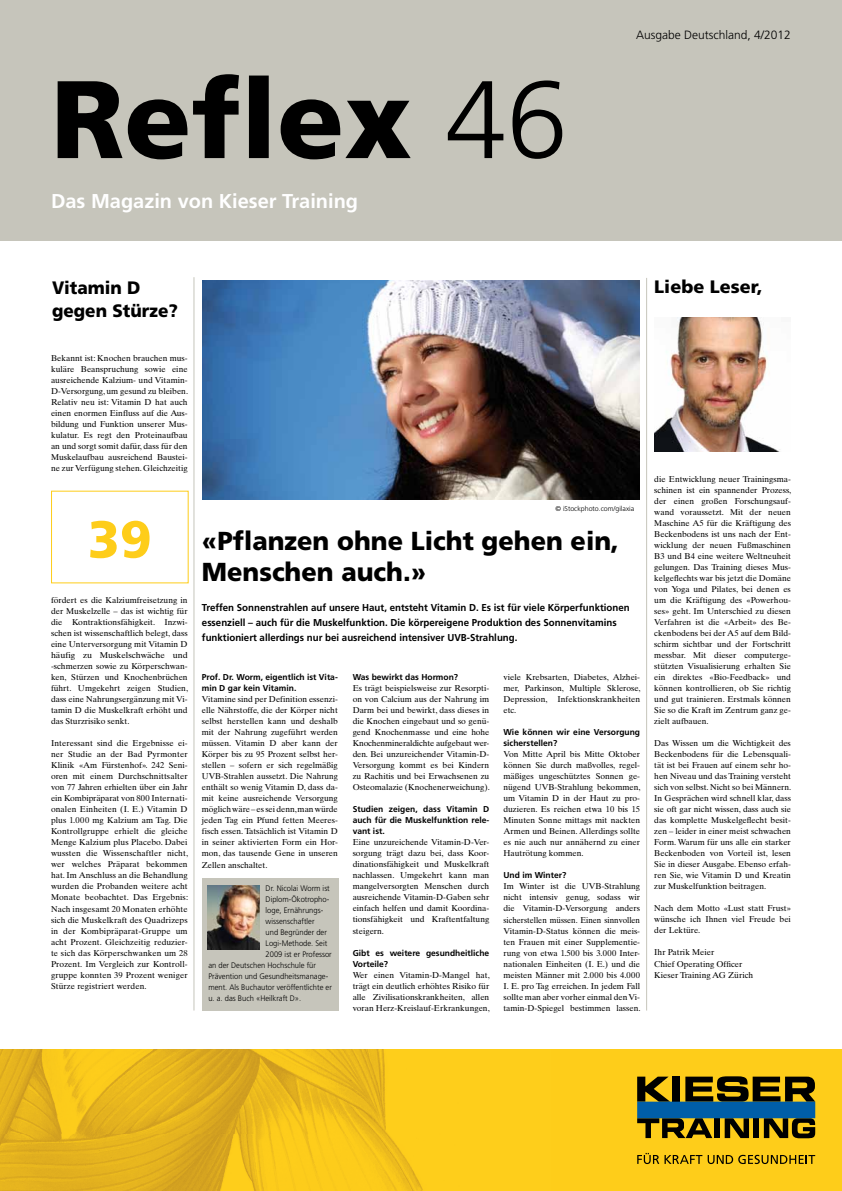
<style>
.page{position:relative;width:842px;height:1191px;background:#fff}
.page>*{position:absolute;margin:0;border:0;box-sizing:border-box;transform-origin:0 0}
.t1{font:900 110px "Frutiger LT";color:#000}
.t2{font:900 52px "Frutiger LT";color:#fecd1a}
.t3{font:900 26px/31px "Frutiger LT";color:#000}
.t4{font:700 20px "Frutiger LT";color:#fff}
.t5{font:900 18px/23.7px "Frutiger LT";color:#000;scale:.95 1}
.t6{font:900 18px "Frutiger LT";color:#000}
.t7{font:300 12px "Frutiger LT";color:#000}
.t8{font:700 10px/15px "Frutiger LT";color:#000}
.t9{font:8.5px/11px "Times Ten CE";color:#000;text-align:justify}
.t10{font:700 8.5px/11px "Frutiger LT";color:#000}
.t11{font:300 8px "Frutiger LT";color:#000;scale:.95 1}
.t12{font:300 7px "Frutiger LT";color:#000}
.s1{font-weight:300}
</style>
<div class="page">
<div style="left:0;top:0;width:842px;height:240px;background:#c6c5bb"></div>
<div style="left:0;top:1049px;width:842px;height:142px;background:#fecd1a"></div>
<img style="left:0;top:1049px;width:423px;height:142px">
<svg style="left:637px;top:1076px;width:32px;height:25px"></svg>
<div style="left:672px;top:1076px;width:7px;height:25px;background:#000"></div>
<svg style="left:685px;top:1076px;width:130px;height:25px"></svg>
<div style="left:714px;top:1118px;width:6px;height:20px;background:#000"></div>
<svg style="left:725px;top:1118px;width:24px;height:20px"></svg>
<div style="left:754px;top:1118px;width:5px;height:20px;background:#000"></div>
<svg style="left:637px;top:1118px;width:75px;height:20px"></svg>
<svg style="left:764px;top:1118px;width:51px;height:20px"></svg>
<div style="left:637px;top:1101px;width:178px;height:17px;background:#005ea8"></div>
<svg style="left:637px;top:1153px;width:65px;height:11px"></svg>
<svg style="left:708px;top:1154px;width:107px;height:10px"></svg>
<hr style="left:194px;top:277px;width:1px;height:733px;background:#c6c5bb">
<hr style="left:646px;top:278px;width:1px;height:732px;background:#c6c5bb">
<img style="left:202px;top:280px;width:438px;height:219px">
<img style="left:654px;top:317px;width:126px;height:134px">
<div style="left:202px;top:878px;width:136px;height:132px;background:#c6c5bb"></div>
<img style="left:207px;top:885px;width:53px;height:64px">
<h1 class="t1" style="left:51px;top:53px;width:518px">Reflex <span class="s1">46</span></h1>
<h3 class="t4" style="left:51px;top:189px;width:309px">Das Magazin von Kieser Training</h3>
<h3 class="t5" style="left:52px;top:275px;width:134px">Vitamin D gegen Stürze?</h3>
<p class="t9" style="left:51px;top:353px;width:139px">Bekannt ist: Knochen brauchen mus&shy;kuläre Beanspruchung sowie eine ausreichende Kalzium- und Vitamin-D-Versorgung, um gesund zu bleiben.<br>Relativ neu ist: Vitamin D hat auch einen enormen Einfluss auf die Aus&shy;bildung und Funktion unserer Mus&shy;kulatur. Es regt den Proteinaufbau an und sorgt somit dafür, dass für den Muskelaufbau ausreichend Baustei&shy;ne zur Verfügung stehen. Gleichzeitig</p>
<h3 class="t7" style="left:636px;top:29px;width:156px">Ausgabe Deutschland, 4/2012</h3>
<h3 class="t6" style="left:654px;top:276px;width:110px">Liebe Leser,</h3>
<h2 class="t2" style="left:88px;top:508px;width:65px">39</h2>
<p class="t9" style="left:51px;top:595px;width:139px">fördert es die Kalziumfreisetzung in der Muskelzelle – das ist wichtig für die Kontraktionsfähigkeit. Inzwi&shy;schen ist wissenschaftlich belegt, dass eine Unterversorgung mit Vitamin D häufig zu Muskelschwäche und -schmerzen sowie zu Körperschwan&shy;ken, Stürzen und Knochenbrüchen führt. Umgekehrt zeigen Studien, dass eine Nahrungsergänzung mit Vi&shy;tamin D die Muskelkraft erhöht und das Sturzrisiko senkt.</p>
<p class="t9" style="left:51px;top:738px;width:139px">Interessant sind die Ergebnisse ei&shy;ner Studie an der Bad Pyrmonter Klinik «Am Fürstenhof». 242 Seni&shy;oren mit einem Durchschnittsalter von 77 Jahren erhielten über ein Jahr ein Kombipräparat von 800 Internati&shy;onalen Einheiten (I. E.) Vitamin D plus 1.000 mg Kalzium am Tag. Die Kontrollgruppe erhielt die gleiche Menge Kalzium plus Placebo. Dabei wussten die Wissenschaftler nicht, wer welches Präparat bekommen hat. Im Anschluss an die Behandlung wurden die Probanden weitere acht Monate beobachtet. Das Ergebnis:<br>Nach insgesamt 20 Monaten erhöhte sich die Muskelkraft des Quadrizeps in der Kombipräparat-Gruppe um acht Prozent. Gleichzeitig reduzier&shy;te sich das Körperschwanken um 28<br>Prozent. Im Vergleich zur Kontroll&shy;gruppe konnten 39 Prozent weniger Stürze registriert werden.</p>
<p class="t12" style="left:555px;top:504px;width:80px">© iStockphoto.com/gilaxia</p>
<h3 class="t3" style="left:202px;top:525px;width:419px">«Pflanzen ohne Licht gehen ein,<br>Menschen auch.»</h3>
<p class="t8" style="left:202px;top:600px;width:429px">Treffen Sonnenstrahlen auf unsere Haut, entsteht Vitamin D. Es ist für viele Körperfunktionen essenziell – auch für die Muskelfunktion. Die körpereigene Produktion des Sonnenvitamins funktioniert allerdings nur bei ausreichend intensiver UVB-Strahlung.</p>
<p class="t10" style="left:202px;top:672px;width:138px">Prof. Dr. Worm, eigentlich ist Vita&shy;min D gar kein Vitamin.</p>
<p class="t9" style="left:202px;top:694px;width:138px">Vitamine sind per Definition essenzi&shy;elle Nährstoffe, die der Körper nicht selbst herstellen kann und deshalb mit der Nahrung zugeführt werden müssen. Vitamin D aber kann der Körper bis zu 95 Prozent selbst her&shy;stellen – sofern er sich regelmäßig UVB-Strahlen aussetzt. Die Nahrung enthält so wenig Vitamin D, dass da&shy;mit keine ausreichende Versorgung möglich wäre – es sei denn, man würde jeden Tag ein Pfund fetten Meeres&shy;fisch essen. Tatsächlich ist Vitamin D in seiner aktivierten Form ein Hor&shy;mon, das tausende Gene in unseren Zellen anschaltet.</p>
<p class="t11" style="left:266px;top:884px;width:69px">Dr. Nicolai Worm ist</p>
<p class="t11" style="left:266px;top:895px;width:68px">Diplom-Ökotropho-</p>
<p class="t11" style="left:266px;top:906px;width:62px">loge, Ernährungs-</p>
<p class="t11" style="left:266px;top:917px;width:53px">wissenschaftler</p>
<p class="t11" style="left:266px;top:928px;width:66px">und Begründer der</p>
<p class="t11" style="left:266px;top:939px;width:66px">Logi-Methode. Seit</p>
<p class="t11" style="left:266px;top:950px;width:71px">2009 ist er Professor</p>
<p class="t11" style="left:208px;top:961px;width:115px">an der Deutschen Hochschule für</p>
<p class="t11" style="left:208px;top:972px;width:128px">Prävention und Gesundheitsmanage-</p>
<p class="t11" style="left:208px;top:983px;width:132px">ment. Als Buchautor veröffentlichte er</p>
<p class="t11" style="left:208px;top:994px;width:99px">u. a. das Buch «Heilkraft D».</p>
<p class="t10" style="left:353px;top:672px;width:107px">Was bewirkt das Hormon?</p>
<p class="t9" style="left:353px;top:683px;width:139px">Es trägt beispielsweise zur Resorpti&shy;on von Calcium aus der Nahrung im Darm bei und bewirkt, dass dieses in die Knochen eingebaut und so genü&shy;gend Knochenmasse und eine hohe Knochenmineraldichte aufgebaut wer&shy;den. Bei unzureichender Vitamin-D-Versorgung kommt es bei Kindern zu Rachitis und bei Erwachsenen zu Osteomalazie (Knochenerweichung).</p>
<p class="t10" style="left:353px;top:804px;width:138px;text-align:justify">Studien zeigen, dass Vitamin D auch für die Muskelfunktion rele&shy;vant ist.</p>
<p class="t9" style="left:353px;top:837px;width:138px">Eine unzureichende Vitamin-D-Ver&shy;sorgung trägt dazu bei, dass Koor&shy;dinationsfähigkeit und Muskelkraft nachlassen. Umgekehrt kann man mangelversorgten Menschen durch ausreichende Vitamin-D-Gaben sehr einfach helfen und damit Koordina&shy;tionsfähigkeit und Kraftentfaltung steigern.</p>
<p class="t10" style="left:353px;top:947px;width:138px">Gibt es weitere gesundheitliche<br>Vorteile?</p>
<p class="t9" style="left:353px;top:969px;width:139px">Wer einen Vitamin-D-Mangel hat, trägt ein deutlich erhöhtes Risiko für alle Zivilisationskrankheiten, allen voran Herz-Kreislauf-Erkrankungen,</p>
<p class="t9" style="left:503px;top:672px;width:139px">viele Krebsarten, Diabetes, Alzhei&shy;mer, Parkinson, Multiple Sklerose, Depression, Infektionskrankheiten etc.</p>
<p class="t10" style="left:503px;top:727px;width:138px">Wie können wir eine Versorgung sicherstellen?</p>
<p class="t9" style="left:503px;top:749px;width:139px">Von Mitte April bis Mitte Oktober können Sie durch maßvolles, regel&shy;mäßiges ungeschütztes Sonnen ge&shy;nügend UVB-Strahlung bekommen, um Vitamin D in der Haut zu pro&shy;duzieren. Es reichen etwa 10 bis 15<br>Minuten Sonne mittags mit nackten Armen und Beinen. Allerdings sollte es nie auch nur annähernd zu einer Hautrötung kommen.</p>
<p class="t10" style="left:503px;top:870px;width:64px">Und im Winter?</p>
<p class="t9" style="left:503px;top:881px;width:139px">Im Winter ist die UVB-Strahlung nicht intensiv genug, sodass wir die Vitamin-D-Versorgung anders sicherstellen müssen. Einen sinnvollen Vitamin-D-Status können die meis&shy;ten Frauen mit einer Supplementie&shy;rung von etwa 1.500 bis 3.000 Inter&shy;nationalen Einheiten (I. E.) und die meisten Männer mit 2.000 bis 4.000<br>I. E. pro Tag erreichen. In jedem Fall sollte man aber vorher einmal den Vi&shy;tamin-D-Spiegel bestimmen lassen.</p>
<p class="t9" style="left:654px;top:474px;width:139px">die Entwicklung neuer Trainingsma&shy;schinen ist ein spannender Prozess, der einen großen Forschungsauf&shy;wand voraussetzt. Mit der neuen Maschine A5 für die Kräftigung des Beckenbodens ist uns nach der Ent&shy;wicklung der neuen Fußmaschinen B3 und B4 eine weitere Weltneuheit gelungen. Das Training dieses Mus&shy;kelgeflechts war bis jetzt die Domäne von Yoga und Pilates, bei denen es um die Kräftigung des «Powerhou&shy;ses» geht. Im Unterschied zu diesen Verfahren ist die «Arbeit» des Be&shy;ckenbodens bei der A5 auf dem Bild&shy;schirm sichtbar und der Fortschritt messbar. Mit dieser computerge&shy;stützten Visualisierung erhalten Sie ein direktes «Bio-Feedback» und können kontrollieren, ob Sie richtig und gut trainieren. Erstmals können Sie so die Kraft im Zentrum ganz ge&shy;zielt aufbauen.</p>
<p class="t9" style="left:654px;top:738px;width:139px">Das Wissen um die Wichtigkeit des Beckenbodens für die Lebensquali&shy;tät ist bei Frauen auf einem sehr ho&shy;hen Niveau und das Training versteht sich von selbst. Nicht so bei Männern.<br>In Gesprächen wird schnell klar, dass sie oft gar nicht wissen, dass auch sie das komplette Muskelgeflecht besit&shy;zen – leider in einer meist schwachen Form. Warum für uns alle ein starker Beckenboden von Vorteil ist, lesen Sie in dieser Ausgabe. Ebenso erfah&shy;ren Sie, wie Vitamin D und Kreatin zur Muskelfunktion beitragen.</p>
<p class="t9" style="left:654px;top:903px;width:138px">Nach dem Motto «Lust statt Frust» wünsche ich Ihnen viel Freude bei der Lektüre.</p>
<p class="t9" style="left:654px;top:947px;width:100px;text-align:left">Ihr Patrik Meier<br>Chief Operating Officer<br>Kieser Training AG Zürich</p>
</div>
